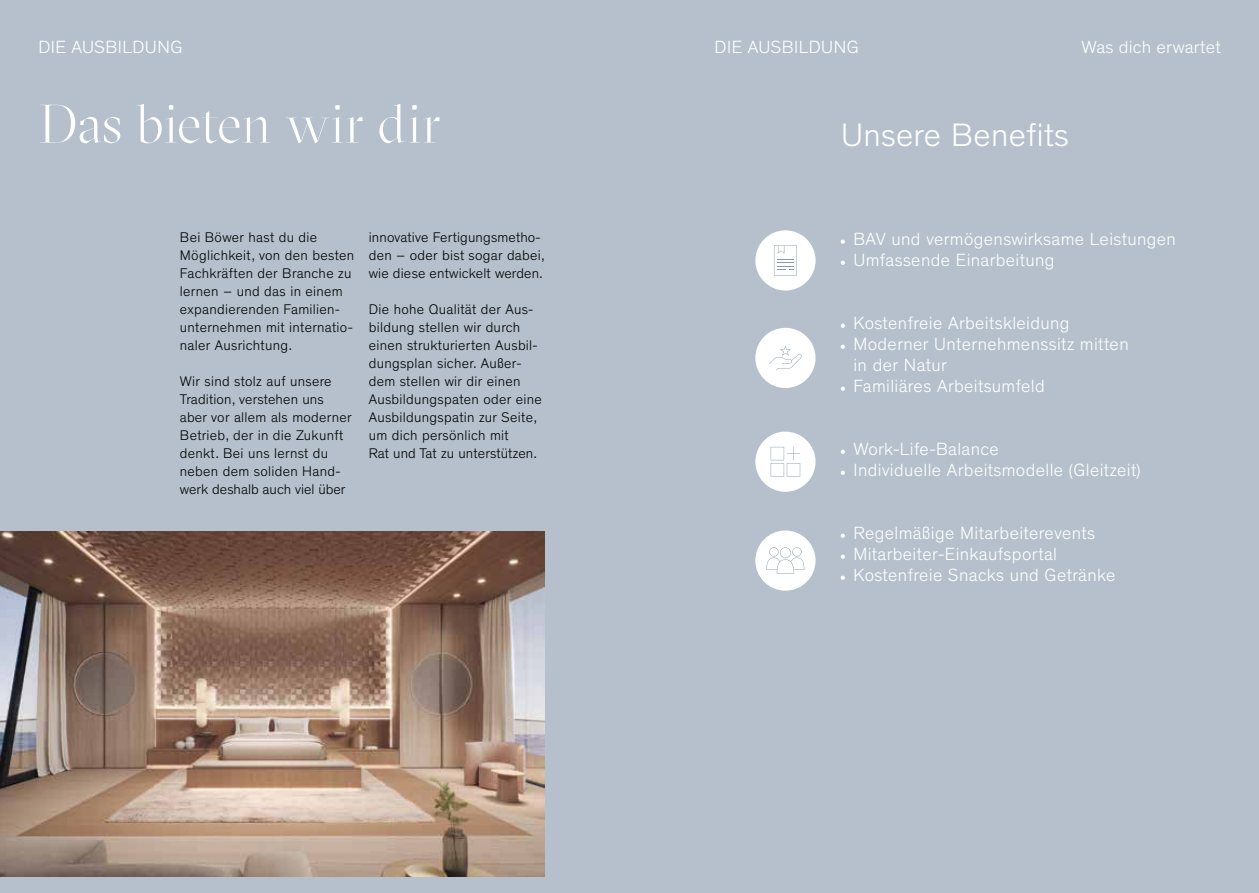
<style>
.page{position:relative;width:1259px;height:893px;background:#b5c0cc}
.page>*{position:absolute;margin:0;border:0;box-sizing:border-box;transform-origin:0 0}
.t1{font:300 54px "GT Sectra Display";letter-spacing:.01em;color:#fff}
.t2{font:300 33px "Theinhardt";letter-spacing:.01em;color:#fff}
.t3{font:300 18px/21px "Theinhardt";letter-spacing:.02em;color:#fff}
.t4{font:300 14.25px/18px "Theinhardt";letter-spacing:.02em;color:#000}
</style>
<div class="page">
<div style="left:755px;top:230px;width:60px;height:61px;background:#fff;border-radius:50%"></div>
<svg style="left:774px;top:245px;width:23px;height:31px"></svg>
<div style="left:755px;top:432px;width:60px;height:60px;background:#fff;border-radius:50%"></div>
<svg style="left:770px;top:447px;width:30px;height:30px"></svg>
<div style="left:755px;top:328px;width:60px;height:60px;background:#fff;border-radius:50%"></div>
<svg style="left:769px;top:345px;width:33px;height:25px"></svg>
<div style="left:755px;top:530px;width:60px;height:61px;background:#fff;border-radius:50%"></div>
<svg style="left:766px;top:547px;width:38px;height:27px"></svg>
<svg style="left:840px;top:240px;width:5px;height:4px"></svg>
<svg style="left:840px;top:261px;width:5px;height:4px"></svg>
<svg style="left:840px;top:324px;width:5px;height:4px"></svg>
<svg style="left:840px;top:345px;width:5px;height:4px"></svg>
<svg style="left:840px;top:387px;width:5px;height:4px"></svg>
<svg style="left:840px;top:450px;width:5px;height:4px"></svg>
<svg style="left:840px;top:471px;width:5px;height:4px"></svg>
<svg style="left:840px;top:534px;width:5px;height:4px"></svg>
<svg style="left:840px;top:555px;width:5px;height:4px"></svg>
<svg style="left:840px;top:576px;width:5px;height:4px"></svg>
<img style="left:0;top:531px;width:544px;height:346px">
<p class="t3" style="left:38px;top:36px;width:146px">DIE AUSBILDUNG</p>
<h1 class="t1" style="left:38px;top:93px;width:403px">Das bieten wir dir</h1>
<p class="t4" style="left:180px;top:228px;width:176px">Bei Böwer hast du die<br>Möglichkeit, von den besten<br>Fachkräften der Branche zu lernen – und das in einem expandierenden Familien&shy;unternehmen mit internatio&shy;naler Ausrichtung.</p>
<p class="t4" style="left:180px;top:372px;width:173px">Wir sind stolz auf unsere<br>Tradition, verstehen uns aber vor allem als moderner<br>Betrieb, der in die Zukunft denkt. Bei uns lernst du neben dem soliden Hand&shy;werk deshalb auch viel über</p>
<p class="t4" style="left:369px;top:228px;width:178px">innovative Fertigungsmetho&shy;den – oder bist sogar dabei, wie diese entwickelt werden.</p>
<p class="t4" style="left:369px;top:300px;width:175px">Die hohe Qualität der Aus&shy;bildung stellen wir durch einen strukturierten Ausbil&shy;dungsplan sicher. Außer&shy;dem stellen wir dir einen<br>Ausbildungspaten oder eine<br>Ausbildungspatin zur Seite, um dich persönlich mit<br>Rat und Tat zu unterstützen.</p>
<p class="t3" style="left:714px;top:36px;width:146px">DIE AUSBILDUNG</p>
<p class="t3" style="left:1081px;top:36px;width:141px">Was dich erwartet</p>
<h2 class="t2" style="left:841px;top:115px;width:229px">Unsere Benefits</h2>
<p class="t3" style="left:853px;top:229px;width:324px">BAV und vermögenswirksame Leistungen<br>Umfassende Einarbeitung</p>
<p class="t3" style="left:853px;top:313px;width:277px">Kostenfreie Arbeitskleidung<br>Moderner Unternehmenssitz mitten in der Natur<br>Familiäres Arbeitsumfeld</p>
<p class="t3" style="left:853px;top:439px;width:289px">Work-Life-Balance<br>Individuelle Arbeitsmodelle (Gleitzeit)</p>
<p class="t3" style="left:853px;top:523px;width:264px">Regelmäßige Mitarbeiterevents<br>Mitarbeiter-Einkaufsportal<br>Kostenfreie Snacks und Getränke</p>
</div>
